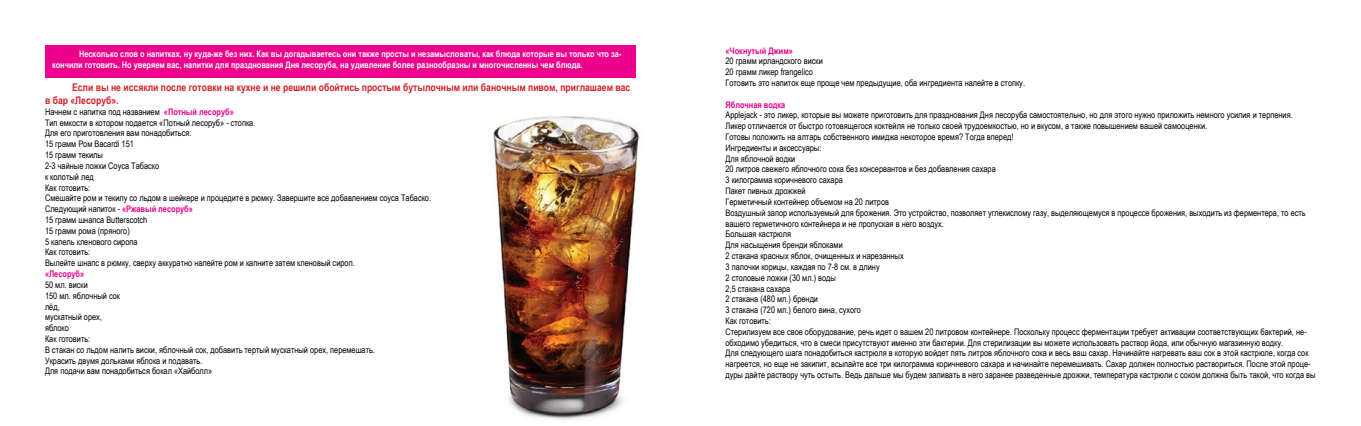
<style>
.page{position:relative;width:1361px;height:426px;background:#fff}
.page>*{position:absolute;margin:0;border:0;box-sizing:border-box;transform-origin:0 0}
.t1{font:700 10.5px/12.6px "Arial Narrow";color:#d2232a}
.t2{font:9px/10.8px "Arial Narrow";color:#000}
.t3{font:700 9px/10.8px "Arial Narrow";color:#fff}
.t4{font:700 9px "Arial Narrow";color:#ec008c}
.s1{font-weight:700;color:#ec008c}
</style>
<div class="page">
<img style="left:493px;top:116px;width:147px;height:304px">
<div style="left:45px;top:45px;width:590px;height:32px;background:#ec008c"></div>
<p class="t3" style="left:52px;top:48px;width:571px;text-indent:27px">Несколько слов о напитках, ну куда-же без них. Как вы догадываетесь они также просты и незамысловаты, как блюда которые вы только что за&shy;кончили готовить. Но уверяем вас, напитки для празднования Дня лесоруба, на удивление более разнообразны и многочисленны чем блюда.</p>
<p class="t4" style="left:725px;top:43px;width:69px">«Чокнутый Джим»</p>
<p class="t2" style="left:725px;top:55px;width:301px">20 грамм ирландского виски<br>20 грамм ликер frangelico<br>Готовить это напиток еще проще чем предыдущие, оба ингредиента налейте в стопку.</p>
<p class="t1" style="left:45px;top:81px;width:587px;text-indent:27px">Если вы не иссякли после готовки на кухне и не решили обойтись простым бутылочным или баночным пивом, приглашаем вас в бар «Лесоруб».</p>
<p class="t2" style="left:45px;top:106px;width:388px">Начнем с напитка под названием <span class="s1">«Потный лесоруб»<br></span>Тип емкости в котором подается «Потный лесоруб» - стопка.<br>Для его приготовления вам понадобиться:<br>15 грамм Ром Bacardi 151<br>15 грамм текилы<br>2-3 чайные ложки Соуса Табаско<br>к колотый лед<br>Как готовить:<br>Смешайте ром и текилу со льдом в шейкере и процедите в рюмку. Завершите все добавлением соуса Табаско.<br>Следующий напиток - <span class="s1">«Ржавый лесоруб»<br></span>15 грамм шнапса Butterscotch<br>15 грамм рома (пряного)<br>5 капель кленового сиропа<br>Как готовить:<br>Вылейте шнапс в рюмку, сверху аккуратно налейте ром и капните затем кленовый сироп.</p>
<p class="t4" style="left:45px;top:267px;width:41px">«Лесоруб»</p>
<p class="t2" style="left:45px;top:278px;width:331px">50 мл. виски<br>150 мл. яблочный сок<br>лёд,<br>мускатный орех,<br>яблоко<br>Как готовить:<br>В стакан со льдом налить виски, яблочный сок, добавить тертый мускатный орех, перемешать.<br>Украсить двумя дольками яблока и подавать.<br>Для подачи вам понадобиться бокал «Хайболл»</p>
<p class="t4" style="left:725px;top:97px;width:61px">Яблочная водка</p>
<p class="t2" style="left:725px;top:109px;width:592px">Applejack - это ликер, которые вы можете приготовить для празднования Дня лесоруба самостоятельно, но для этого нужно приложить немного усилия и терпения.<br>Ликер отличается от быстро готовящегося коктейля не только своей трудоемкостью, но и вкусом, а также повышением вашей самооценки.<br>Готовы положить на алтарь собственного имиджа некоторое время? Тогда вперед!<br>Ингредиенты и аксессуары:<br>Для яблочной водки<br>20 литров свежего яблочного сока без консервантов и без добавления сахара<br>3 килограмма коричневого сахара<br>Пакет пивных дрожжей<br>Герметичный контейнер объемом на 20 литров<br>Воздушный запор используемый для брожения. Это устройство, позволяет углекислому газу, выделяющемуся в процессе брожения, выходить из ферментера, то есть вашего герметичного контейнера и не пропуская в него воздух.<br>Большая кастрюля<br>Для насыщения бренди яблоками<br>2 стакана красных яблок, очищенных и нарезанных<br>3 палочки корицы, каждая по 7-8 см. в длину<br>2 столовые ложки (30 мл.) воды<br>2,5 стакана сахара<br>2 стакана (480 мл.) бренди<br>3 стакана (720 мл.) белого вина, сухого<br>Как готовить:<br>Стерилизуем все свое оборудование, речь идет о вашем 20 литровом контейнере. Поскольку процесс ферментации требует активации соответствующих бактерий, не&shy;обходимо убедиться, что в смеси присутствуют именно эти бактерии. Для стерилизации вы можете использовать раствор йода, или обычную магазинную водку.<br>Для следующего шага понадобиться кастрюля в которую войдет пять литров яблочного сока и весь ваш сахар. Начинайте нагревать ваш сок в этой кастрюле, когда сок нагреется, но еще не закипит, всыпайте все три килограмма коричневого сахара и начинайте перемешивать. Сахар должен полностью раствориться. После этой проце&shy;дуры дайте раствору чуть остыть. Ведь дальше мы будем заливать в него заранее разведенные дрожжи, температура кастрюли с соком должна быть такой, что когда вы</p>
</div>
